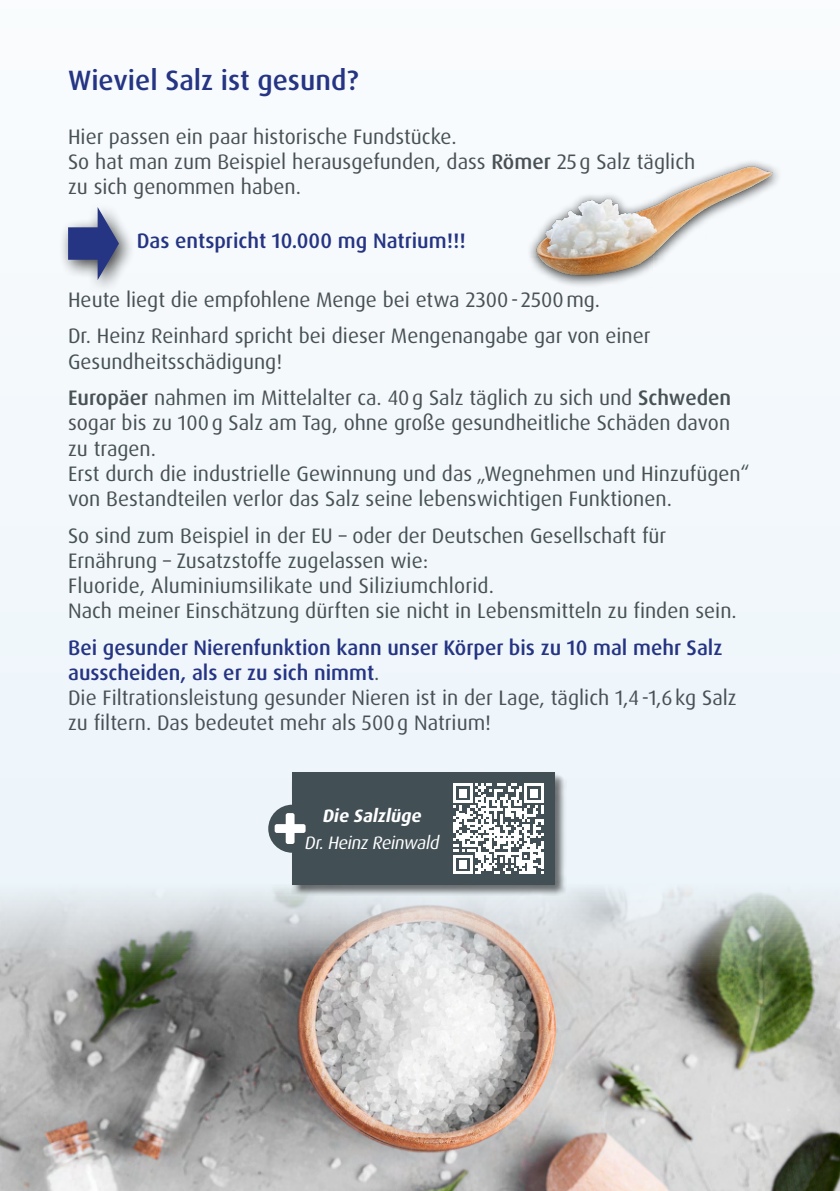
<style>
.page{position:relative;width:840px;height:1191px;background:#fff}
.page>*{position:absolute;margin:0;border:0;box-sizing:border-box;transform-origin:0 0}
.Überschrift{font:500 28px "Dax Pro";color:#253483}
.Fließtext_links{font:21px/25.2px "Dax Pro";color:#485155}
.Fließtext_links-2{font:500 21px "Dax Pro";color:#253483}
.Infobox_Fließtext{font:italic 18px "Dax Pro";color:#fff}
.Infobox_Überschrift{font:italic 700 18px "Dax Pro";color:#fff}
.s1{font-weight:500}
.s2{font-weight:500;color:#253483}
</style>
<div class="page">
<div style="left:0;top:0;width:839px;height:1191px;background:#f3f8fc"></div>
<img style="left:0;top:878px;width:839px;height:313px">
<div style="left:291px;top:772px;width:275px;height:124px;background:#000;opacity:.55"></div>
<div style="left:291px;top:772px;width:263px;height:112px;background:#424f55"></div>
<div style="left:268px;top:804px;width:48px;height:48px;background:#424f55;border-radius:50%"></div>
<svg style="left:274px;top:813px;width:31px;height:31px"></svg>
<svg style="left:453px;top:783px;width:90px;height:90px"></svg>
<div style="left:58px;top:200px;width:79px;height:96px;background:#000;opacity:.75"></div>
<div style="left:68px;top:227px;width:33px;height:33px;background:#253483"></div>
<svg style="left:95px;top:201px;width:26px;height:77px"></svg>
<img style="left:530px;top:162px;width:248px;height:124px">
<p class="Überschrift" style="left:68px;top:62px;width:292px">Wieviel Salz ist gesund?</p>
<p class="Fließtext_links" style="left:68px;top:124px;width:628px">Hier passen ein paar historische Fundstücke.<br>So hat man zum Beispiel herausgefunden, dass <span class="s1">Römer</span> 25g Salz täglich zu sich genommen haben.</p>
<p class="Fließtext_links-2" style="left:137px;top:227px;width:330px">Das entspricht 10.000 mg Natrium!!!</p>
<p class="Fließtext_links" style="left:68px;top:287px;width:533px">Heute liegt die empfohlene Menge bei etwa 2300- 2500mg.</p>
<p class="Fließtext_links" style="left:68px;top:323px;width:583px">Dr. Heinz Reinhard spricht bei dieser Mengenangabe gar von einer<br>Gesundheitsschädigung!</p>
<p class="Fließtext_links" style="left:68px;top:385px;width:682px"><span class="s1">Europäer</span> nahmen im Mittelalter ca. 40g Salz täglich zu sich und <span class="s1">Schweden </span>sogar bis zu 100g Salz am Tag, ohne große gesundheitliche Schäden davon zu tragen.<br>Erst durch die industrielle Gewinnung und das „Wegnehmen und Hinzufügen“ von Bestandteilen verlor das Salz seine lebenswichtigen Funktionen.</p>
<p class="Fließtext_links" style="left:68px;top:523px;width:669px">So sind zum Beispiel in der EU – oder der Deutschen Gesellschaft für Ernährung – Zusatzstoffe zugelassen wie:<br>Fluoride, Aluminiumsilikate und Siliziumchlorid.<br>Nach meiner Einschätzung dürften sie nicht in Lebensmitteln zu finden sein.</p>
<p class="Fließtext_links" style="left:68px;top:635px;width:669px"><span class="s2">Bei gesunder Nierenfunktion kann unser Körper bis zu 10 mal mehr Salz ausscheiden, als er zu sich nimmt</span>.<br>Die Filtrationsleistung gesunder Nieren ist in der Lage, täglich 1,4-1,6kg Salz zu filtern. Das bedeutet mehr als 500g Natrium!</p>
<p class="Infobox_Überschrift" style="left:322px;top:804px;width:104px">Die Salzlüge</p>
<p class="Infobox_Fließtext" style="left:304px;top:831px;width:140px">Dr.HeinzReinwald</p>
</div>
